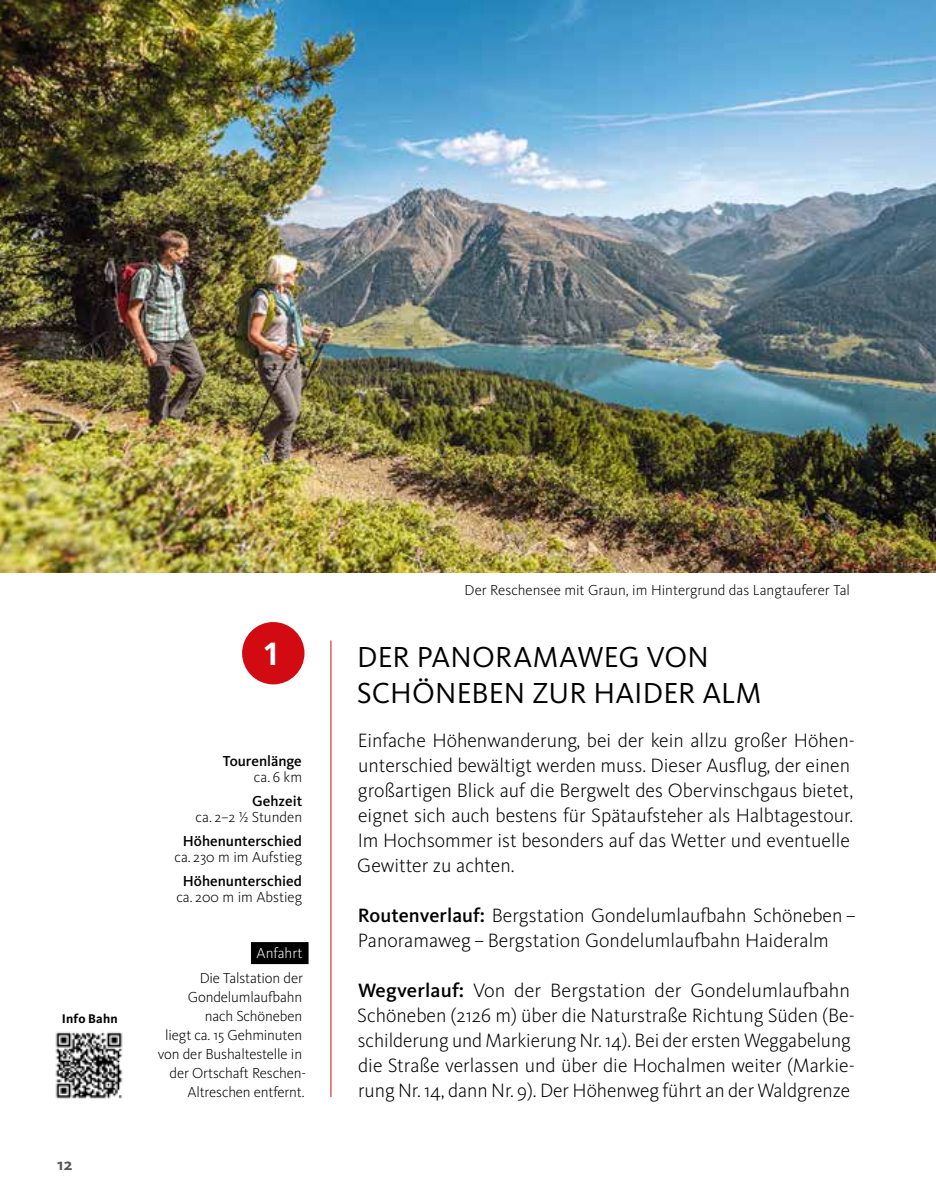
<style>
.page{position:relative;width:936px;height:1202px;background:#fff}
.page>*{position:absolute;margin:0;border:0;box-sizing:border-box;transform-origin:0 0}
.t1{font:700 32px "Frutiger LT Std";color:#fff}
.t2{font:30px/36px "Kievit OT";letter-spacing:.005em;color:#000}
.t3{font:300 20px/25px "Kievit OT";color:#000}
.t4{font:700 17px "Kievit OT";color:#575756}
.t5{font:300 15px/19px "Kievit OT";letter-spacing:-.01em;color:#000;text-align:right}
.t6{font:500 15px "Kievit OT";color:#000}
.t7{font:300 15px "Kievit OT";color:#fff}
.t8{font:700 13px "Kievit OT";letter-spacing:.01em;color:#000}
.s1{font-weight:500}
</style>
<div class="page">
<img style="left:0;top:0;width:935px;height:572px">
<div style="left:251px;top:942px;width:57px;height:22px;background:#000"></div>
<div style="left:242px;top:622px;width:62px;height:62px;background:#d20a11;border-radius:50%"></div>
<hr style="left:330px;top:640px;width:1px;height:457px;background:#d20a11">
<img style="left:55px;top:1032px;width:68px;height:67px">
<p class="t8" style="left:62px;top:1011px;width:57px">Info Bahn</p>
<p class="t4" style="left:57px;top:1154px;width:17px">12</p>
<h1 class="t1" style="left:262px;top:635px;width:19px">1</h1>
<p class="t6" style="left:223px;top:753px;width:80px">Tourenlänge</p>
<p class="t5" style="left:254px;top:768px;width:50px">ca. 6 km</p>
<p class="t6" style="left:252px;top:792px;width:51px">Gehzeit</p>
<p class="t5" style="left:196px;top:808px;width:108px">ca. 2–2 ½ Stunden</p>
<p class="t6" style="left:183px;top:832px;width:120px">Höhenunterschied</p>
<p class="t5" style="left:174px;top:848px;width:129px">ca. 230 m im Aufstieg</p>
<p class="t6" style="left:183px;top:872px;width:120px">Höhenunterschied</p>
<p class="t5" style="left:176px;top:887px;width:127px">ca. 200 m im Abstieg</p>
<p class="t7" style="left:256px;top:945px;width:47px">Anfahrt</p>
<p class="t5" style="left:158px;top:969px;width:149px">Die Talstation der<br>Gondelumlaufbahn<br>nach Schöneben<br>liegt ca. 15 Gehminuten von der Bushaltestelle in der Ortschaft Reschen-<br>Altreschen entfernt.</p>
<p class="t5" style="left:464px;top:581px;width:387px">Der Reschensee mit Graun, im Hintergrund das Langtauferer Tal</p>
<h2 class="t2" style="left:357px;top:640px;width:406px">DER PANORAMAWEG VON<br>SCHÖNEBEN ZUR HAIDER ALM</h2>
<p class="t3" style="left:357px;top:728px;width:499px">Einfache Höhenwanderung, bei der kein allzu großer Höhen&shy;unterschied bewältigt werden muss. Dieser Ausflug, der einen großartigen Blick auf die Bergwelt des Obervinschgaus bietet, eignet sich auch bestens für Spätaufsteher als Halbtagestour.<br>Im Hochsommer ist besonders auf das Wetter und eventuelle Gewitter zu achten.</p>
<p class="t3" style="left:358px;top:903px;width:500px"><span class="s1">Routenverlauf:</span> Bergstation Gondelumlaufbahn Schöneben –<br>Panoramaweg – Bergstation Gondelumlaufbahn Haideralm</p>
<p class="t3" style="left:357px;top:978px;width:499px"><span class="s1">Wegverlauf:</span> Von der Bergstation der Gondelumlaufbahn Schöneben (2126 m) über die Naturstraße Richtung Süden (Be&shy;schilderung und Markierung Nr. 14). Bei der ersten Weggabelung die Straße verlassen und über die Hochalmen weiter (Markie&shy;rung Nr. 14, dann Nr. 9). Der Höhenweg führt an der Waldgrenze</p>
</div>
